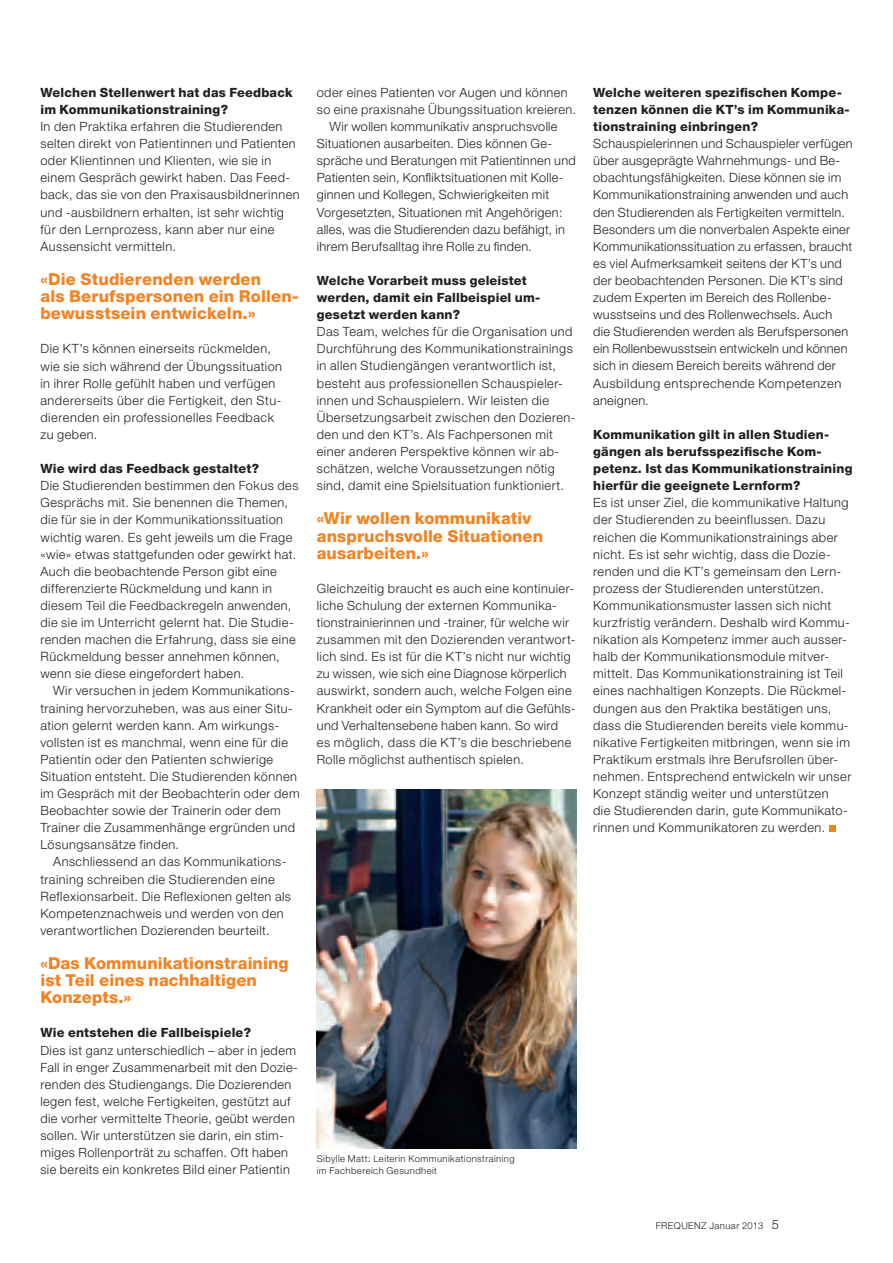
<style>
.page{position:relative;width:893px;height:1263px;background:#fff}
.page>*{position:absolute;margin:0;border:0;box-sizing:border-box;transform-origin:0 0}
.t1{font:800 16.5px/17.1px "Helvetica Neue";letter-spacing:.005em;color:#f58220}
.t2{font:300 12.75px/17.1px "Helvetica Neue";letter-spacing:.035em;color:#231f20}
.t3{font:800 12.75px/17.1px "Helvetica Neue";letter-spacing:.015em;color:#231f20}
.t4{font:300 9.45px/12px "Helvetica Neue";letter-spacing:.045em;color:#231f20}
.s1{font-size:12.75px}
</style>
<div class="page">
<div style="left:829px;top:825px;width:7px;height:7px;background:#f58220"></div>
<img style="left:317px;top:789px;width:259px;height:360px">
<p class="t3" style="left:40px;top:84px;width:254px">Welchen Stellenwert hat das Feedback im Kommunikationstraining?</p>
<p class="t2" style="left:40px;top:118px;width:261px">In den Praktika erfahren die Studierenden selten direkt von Patientinnen und Patienten oder Klientinnen und Klienten, wie sie in einem Gespräch gewirkt haben. Das Feed&shy;back, das sie von den Praxisausbildnerinnen und -ausbildnern erhalten, ist sehr wichtig für den Lernprozess, kann aber nur eine Aussensicht vermitteln.</p>
<p class="t1" style="left:40px;top:270px;width:260px">«Die Studierenden werden<br>als Berufspersonen ein Rollen&shy;bewusstsein entwickeln.»</p>
<p class="t2" style="left:40px;top:340px;width:243px">Die KT’s können einerseits rückmelden, wie sie sich während der Übungssituation in ihrer Rolle gefühlt haben und verfügen andererseits über die Fertigkeit, den Stu&shy;dierenden ein professionelles Feedback zu geben.</p>
<p class="t3" style="left:40px;top:460px;width:220px">Wie wird das Feedback gestaltet?</p>
<p class="t2" style="left:40px;top:477px;width:260px">Die Studierenden bestimmen den Fokus des Gesprächs mit. Sie benennen die Themen, die für sie in der Kommunikationssituation wichtig waren. Es geht jeweils um die Frage «wie» etwas stattgefunden oder gewirkt hat.<br>Auch die beobachtende Person gibt eine differenzierte Rückmeldung und kann in diesem Teil die Feedbackregeln anwenden, die sie im Unterricht gelernt hat. Die Studie&shy;renden machen die Erfahrung, dass sie eine Rückmeldung besser annehmen können, wenn sie diese eingefordert haben.</p>
<p class="t2" style="left:40px;top:682px;width:261px;text-indent:13px">Wir versuchen in jedem Kommunikations&shy;training hervorzuheben, was aus einer Situ&shy;ation gelernt werden kann. Am wirkungs&shy;vollsten ist es manchmal, wenn eine für die Patientin oder den Patienten schwierige Situation entsteht. Die Studierenden können im Gespräch mit der Beobachterin oder dem Beobachter sowie der Trainerin oder dem Trainer die Zusammenhänge ergründen und Lösungsansätze finden.</p>
<p class="t2" style="left:40px;top:853px;width:252px;text-indent:13px">Anschliessend an das Kommunikations&shy;training schreiben die Studierenden eine Reflexionsarbeit. Die Reflexionen gelten als Kompetenznachweis und werden von den verantwortlichen Dozierenden beurteilt.</p>
<p class="t1" style="left:40px;top:954px;width:250px">«Das Kommunikationstraining ist Teil eines nachhaltigen<br>Konzepts.»</p>
<p class="t3" style="left:40px;top:1024px;width:212px">Wie entstehen die Fallbeispiele?</p>
<p class="t2" style="left:40px;top:1041px;width:259px">Dies ist ganz unterschiedlich – aber in jedem Fall in enger Zusammenarbeit mit den Dozie&shy;renden des Studiengangs. Die Dozierenden legen fest, welche Fertigkeiten, gestützt auf die vorher vermittelte Theorie, geübt werden sollen. Wir unterstützen sie darin, ein stim&shy;miges Rollenporträt zu schaffen. Oft haben sie bereits ein konkretes Bild einer Patientin</p>
<p class="t2" style="left:317px;top:83px;width:253px">oder eines Patienten vor Augen und können</p>
<p class="t2" style="left:317px;top:101px;width:261px">so eine praxisnahe Übungssituation kreieren.</p>
<p class="t2" style="left:330px;top:118px;width:229px">Wir wollen kommunikativ anspruchsvolle</p>
<p class="t2" style="left:317px;top:135px;width:237px">Situationen ausarbeiten. Dies können Ge-</p>
<p class="t2" style="left:317px;top:152px;width:261px">spräche und Beratungen mit Patientinnen und</p>
<p class="t2" style="left:317px;top:169px;width:247px">Patienten sein, Konfliktsituationen mit Kolle-</p>
<p class="t2" style="left:317px;top:186px;width:234px">ginnen und Kollegen, Schwierigkeiten mit</p>
<p class="t2" style="left:317px;top:203px;width:247px">Vorgesetzten, Situationen mit Angehörigen:</p>
<p class="t2" style="left:317px;top:220px;width:250px">alles, was die Studierenden dazu befähigt, in</p>
<p class="t2" style="left:317px;top:237px;width:217px">ihrem Berufsalltag ihre Rolle zu finden.</p>
<p class="t3" style="left:317px;top:272px;width:224px">Welche Vorarbeit muss geleistet werden, damit ein Fallbeispiel um&shy;gesetzt werden kann?</p>
<p class="t2" style="left:317px;top:323px;width:260px">Das Team, welches für die Organisation und Durchführung des Kommunikationstrainings in allen Studiengängen verantwortlich ist, besteht aus professionellen Schauspieler&shy;innen und Schauspielern. Wir leisten die Übersetzungsarbeit zwischen den Dozieren&shy;den und den KT’s. Als Fachpersonen mit einer anderen Perspektive können wir ab&shy;schätzen, welche Voraussetzungen nötig sind, damit eine Spielsituation funktioniert.</p>
<p class="t1" style="left:317px;top:510px;width:228px">«Wir wollen kommunikativ anspruchsvolle Situationen ausarbeiten.»</p>
<p class="t2" style="left:317px;top:579px;width:260px">Gleichzeitig braucht es auch eine kontinuier&shy;liche Schulung der externen Kommunika&shy;tionstrainierinnen und -trainer, für welche wir zusammen mit den Dozierenden verantwort&shy;lich sind. Es ist für die KT’s nicht nur wichtig zu wissen, wie sich eine Diagnose körperlich auswirkt, sondern auch, welche Folgen eine Krankheit oder ein Symptom auf die Gefühls&shy;und Verhaltensebene haben kann. So wird<br>es möglich, dass die KT’s die beschriebene Rolle möglichst authentisch spielen.</p>
<p class="t4" style="left:317px;top:1153px;width:199px">Sibylle Matt: Leiterin Kommunikationstraining im Fachbereich Gesundheit</p>
<p class="t3" style="left:593px;top:84px;width:258px">Welche weiteren spezifischen Kompe&shy;tenzen können die KT’s im Kommunika&shy;tionstraining einbringen?</p>
<p class="t2" style="left:593px;top:135px;width:261px">Schauspielerinnen und Schauspieler verfügen über ausgeprägte Wahrnehmungs- und Be&shy;obachtungsfähigkeiten. Diese können sie im Kommunikationstraining anwenden und auch den Studierenden als Fertigkeiten vermitteln.<br>Besonders um die nonverbalen Aspekte einer Kommunikationssituation zu erfassen, braucht es viel Aufmerksamkeit seitens der KT’s und der beobachtenden Personen. Die KT’s sind zudem Experten im Bereich des Rollenbe&shy;wusstseins und des Rollenwechsels. Auch<br>die Studierenden werden als Berufspersonen ein Rollenbewusstsein entwickeln und können sich in diesem Bereich bereits während der Ausbildung entsprechende Kompetenzen aneignen.</p>
<p class="t3" style="left:593px;top:426px;width:261px">Kommunikation gilt in allen Studien&shy;gängen als berufsspezifische Kom&shy;petenz. Ist das Kommunikationstraining hierfür die geeignete Lernform?</p>
<p class="t2" style="left:593px;top:494px;width:260px">Es ist unser Ziel, die kommunikative Haltung der Studierenden zu beeinflussen. Dazu reichen die Kommunikationstrainings aber nicht. Es ist sehr wichtig, dass die Dozie&shy;renden und die KT’s gemeinsam den Lern&shy;prozess der Studierenden unterstützen.<br>Kommunikationsmuster lassen sich nicht kurzfristig verändern. Deshalb wird Kommu&shy;nikation als Kompetenz immer auch ausser&shy;halb der Kommunikationsmodule mitver&shy;mittelt. Das Kommunikationstraining ist Teil eines nachhaltigen Konzepts. Die Rückmel&shy;dungen aus den Praktika bestätigen uns, dass die Studierenden bereits viele kommu&shy;nikative Fertigkeiten mitbringen, wenn sie im Praktikum erstmals ihre Berufsrollen über&shy;nehmen. Entsprechend entwickeln wir unser Konzept ständig weiter und unterstützen<br>die Studierenden darin, gute Kommunikato&shy;rinnen und Kommunikatoren zu werden.</p>
<p class="t4" style="left:656px;top:1219px;width:125px">FREQUENZ Januar 2013 <span class="s1">5</span></p>
</div>
